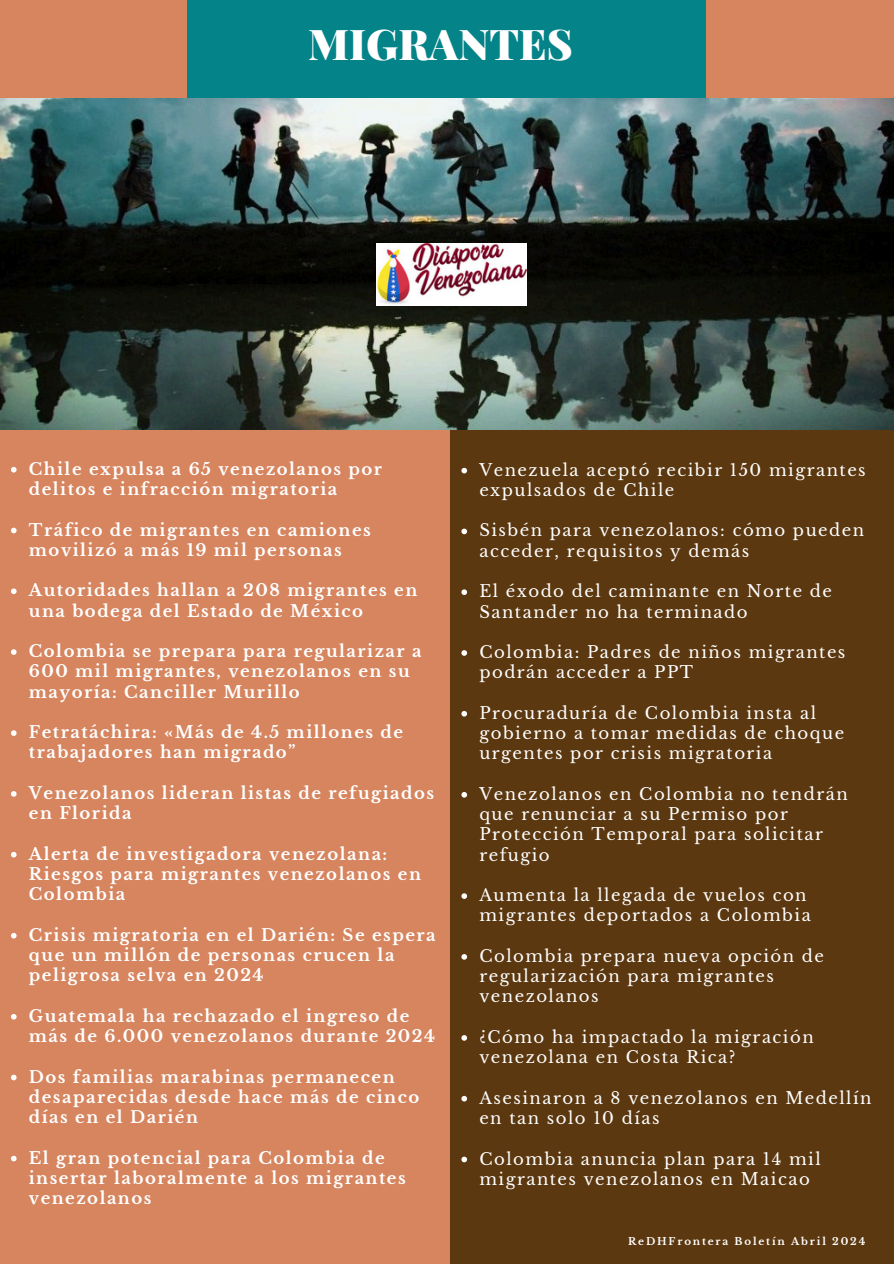
<style>
.page{position:relative;width:894px;height:1264px;background:#fff}
.page>*{position:absolute;margin:0;border:0;box-sizing:border-box;transform-origin:0 0}
.t1{font:900 42.45px "Playfair Display";color:#fff}
.t2{font:700 16.5px/20.2px "Libre Baskerville";letter-spacing:.09em;color:#fff}
.t3{font:16.5px/20.2px "Libre Baskerville";letter-spacing:.09em;color:#fff}
.t4{font:700 10.2px "Libre Baskerville";letter-spacing:.18em;color:#fff}
</style>
<div class="page">
<div style="left:0;top:0;width:893px;height:1263px;background:#5c3810"></div>
<div style="left:0;top:391px;width:449px;height:872px;background:#d6855f"></div>
<div style="left:0;top:0;width:893px;height:175px;background:#d6855f"></div>
<div style="left:188px;top:0;width:517px;height:134px;background:#048488"></div>
<img style="left:0;top:98px;width:893px;height:331px">
<svg style="left:461px;top:468px;width:6px;height:5px"></svg>
<svg style="left:461px;top:528px;width:6px;height:6px"></svg>
<svg style="left:461px;top:589px;width:6px;height:6px"></svg>
<svg style="left:461px;top:650px;width:6px;height:5px"></svg>
<svg style="left:461px;top:711px;width:6px;height:5px"></svg>
<svg style="left:461px;top:792px;width:6px;height:5px"></svg>
<svg style="left:461px;top:893px;width:6px;height:5px"></svg>
<svg style="left:461px;top:954px;width:6px;height:5px"></svg>
<svg style="left:461px;top:1035px;width:6px;height:5px"></svg>
<svg style="left:461px;top:1095px;width:6px;height:6px"></svg>
<svg style="left:461px;top:1156px;width:6px;height:6px"></svg>
<img style="left:376px;top:243px;width:150px;height:62px">
<svg style="left:11px;top:467px;width:6px;height:5px"></svg>
<svg style="left:11px;top:527px;width:6px;height:6px"></svg>
<svg style="left:11px;top:588px;width:6px;height:6px"></svg>
<svg style="left:11px;top:649px;width:6px;height:6px"></svg>
<svg style="left:11px;top:730px;width:6px;height:6px"></svg>
<svg style="left:11px;top:791px;width:6px;height:5px"></svg>
<svg style="left:11px;top:851px;width:6px;height:6px"></svg>
<svg style="left:11px;top:932px;width:6px;height:6px"></svg>
<svg style="left:11px;top:1014px;width:6px;height:5px"></svg>
<svg style="left:11px;top:1074px;width:6px;height:6px"></svg>
<svg style="left:11px;top:1155px;width:6px;height:6px"></svg>
<p class="t1" style="left:308px;top:14px;width:266px">MIGRANTES</p>
<p class="t2" style="left:29px;top:459px;width:354px">Chile expulsa a 65 venezolanos por delitos e infracción migratoria</p>
<p class="t2" style="left:29px;top:519px;width:343px">Tráfico de migrantes en camiones movilizó a más 19 mil personas</p>
<p class="t2" style="left:29px;top:580px;width:390px">Autoridades hallan a 208 migrantes en una bodega del Estado de México</p>
<p class="t2" style="left:29px;top:641px;width:394px">Colombia se prepara para regularizar a<br>600 mil migrantes, venezolanos en su mayoría: Canciller Murillo</p>
<p class="t2" style="left:29px;top:722px;width:375px">Fetratáchira: «Más de 4.5 millones de trabajadores han migrado”</p>
<p class="t2" style="left:29px;top:783px;width:407px">Venezolanos lideran listas de refugiados en Florida</p>
<p class="t2" style="left:29px;top:843px;width:393px">Alerta de investigadora venezolana:<br>Riesgos para migrantes venezolanos en<br>Colombia</p>
<p class="t2" style="left:29px;top:924px;width:408px">Crisis migratoria en el Darién: Se espera que un millón de personas crucen la peligrosa selva en 2024</p>
<p class="t2" style="left:29px;top:1005px;width:407px">Guatemala ha rechazado el ingreso de más de 6.000 venezolanos durante 2024</p>
<p class="t2" style="left:29px;top:1066px;width:392px">Dos familias marabinas permanecen desaparecidas desde hace más de cinco días en el Darién</p>
<p class="t2" style="left:29px;top:1147px;width:378px">El gran potencial para Colombia de insertar laboralmente a los migrantes venezolanos</p>
<p class="t3" style="left:479px;top:460px;width:388px">Venezuela aceptó recibir 150 migrantes expulsados de Chile</p>
<p class="t3" style="left:479px;top:520px;width:386px">Sisbén para venezolanos: cómo pueden acceder, requisitos y demás</p>
<p class="t3" style="left:479px;top:581px;width:354px">El éxodo del caminante en Norte de<br>Santander no ha terminado</p>
<p class="t3" style="left:479px;top:642px;width:367px">Colombia: Padres de niños migrantes podrán acceder a PPT</p>
<p class="t3" style="left:479px;top:703px;width:366px">Procuraduría de Colombia insta al gobierno a tomar medidas de choque urgentes por crisis migratoria</p>
<p class="t3" style="left:479px;top:784px;width:370px">Venezolanos en Colombia no tendrán que renunciar a su Permiso por<br>Protección Temporal para solicitar refugio</p>
<p class="t3" style="left:479px;top:885px;width:333px">Aumenta la llegada de vuelos con migrantes deportados a Colombia</p>
<p class="t3" style="left:479px;top:946px;width:346px">Colombia prepara nueva opción de regularización para migrantes venezolanos</p>
<p class="t3" style="left:479px;top:1027px;width:336px">¿Cómo ha impactado la migración venezolana en Costa Rica?</p>
<p class="t3" style="left:479px;top:1087px;width:393px">Asesinaron a 8 venezolanos en Medellín en tan solo 10 días</p>
<p class="t3" style="left:479px;top:1148px;width:343px">Colombia anuncia plan para 14 mil migrantes venezolanos en Maicao</p>
<h1 class="t4" style="left:628px;top:1235px;width:239px">ReDHFrontera Boletín Abril 2024</h1>
</div>
